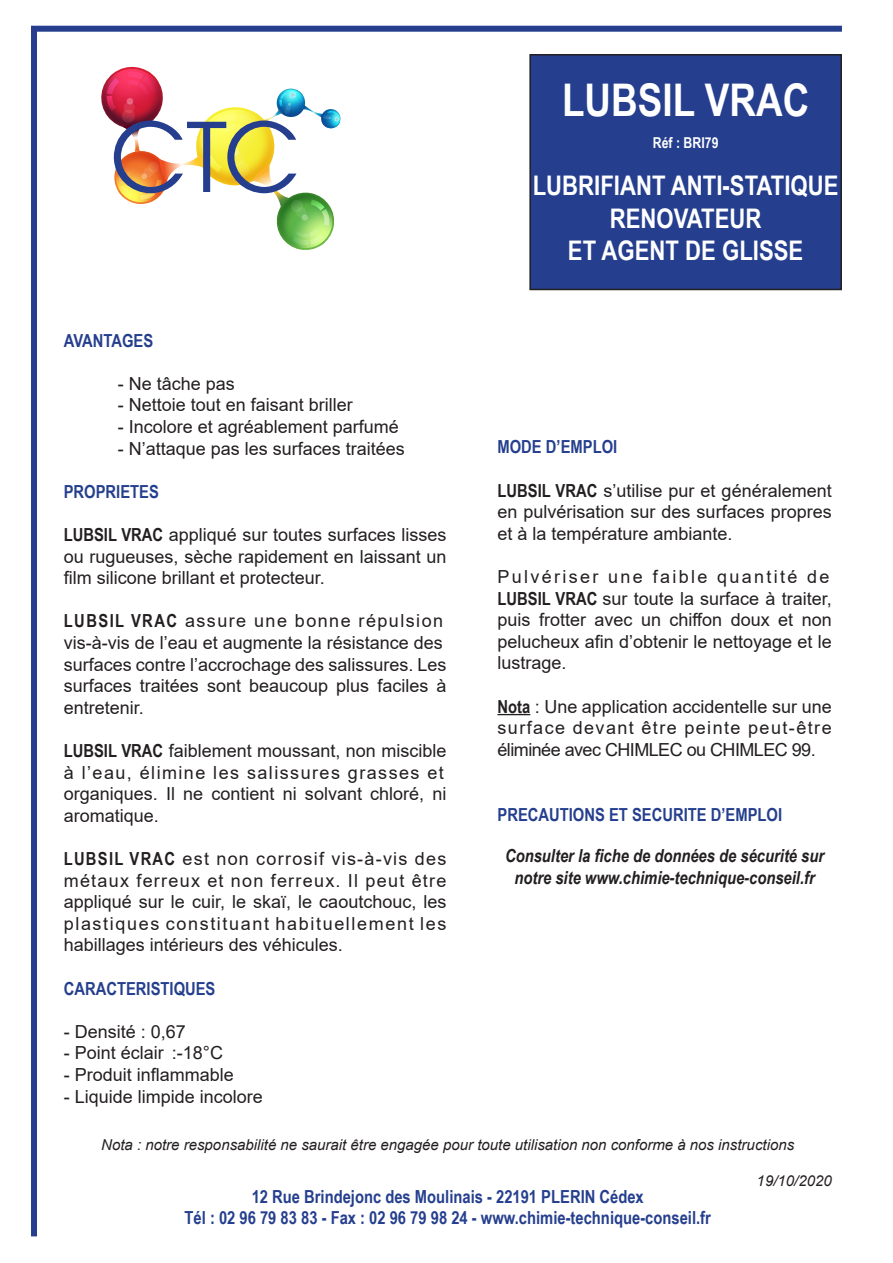
<style>
.page{position:relative;width:893px;height:1263px;background:#fff}
.page>*{position:absolute;margin:0;border:0;box-sizing:border-box;transform-origin:0 0}
.t1{font:700 45px "Arial Narrow";color:#fff}
.t2{font:700 27px/32.4px "Arial Narrow";color:#fff;text-align:center}
.t3{font:18px/21.6px "Arial";color:#231f20;text-align:justify}
.t4{font:700 18px "Arial Narrow";color:#253f8e}
.t5{font:18px/21.6px "Arial";letter-spacing:.08em;color:#231f20}
.t6{font:18px/21.6px "Arial";letter-spacing:.09em;color:#231f20}
.t7{font:italic 700 18px/21.6px "Arial Narrow";color:#231f20;text-align:center}
.t8{font:18px "Arial";letter-spacing:.07em;color:#231f20}
.t9{font:18px "Arial";letter-spacing:-.03em;color:#231f20}
.t10{font:18px "Arial";letter-spacing:.13em;color:#231f20}
.t11{font:italic 15px "Arial";color:#231f20}
.t12{font:700 15px "Arial Narrow";color:#fff}
.s1{font-family:"Arial Narrow";font-weight:700}
</style>
<div class="page">
<hr style="left:497px;top:714px;width:33px;height:1px;background:#231f20">
<div style="left:530px;top:55px;width:311px;height:234px;background:#253f8e"></div>
<div style="left:529px;top:54px;width:313px;height:236px;border:2px solid #231f20"></div>
<div style="left:31px;top:26px;width:811px;height:6px;background:#253f8e"></div>
<div style="left:31px;top:29px;width:6px;height:1207px;background:#253f8e"></div>
<img style="left:101px;top:66px;width:240px;height:184px">
<p class="t4" style="left:64px;top:327px;width:91px">AVANTAGES</p>
<p class="t3" style="left:118px;top:372px;width:119px">- Ne tâche pas</p>
<p class="t3" style="left:118px;top:394px;width:237px">- Nettoie tout en faisant briller</p>
<p class="t3" style="left:118px;top:416px;width:283px">- Incolore et agréablement parfumé</p>
<p class="t3" style="left:118px;top:437px;width:289px">- N’attaque pas les surfaces traitées</p>
<p class="t4" style="left:64px;top:478px;width:97px">PROPRIETES</p>
<p class="t3" style="left:64px;top:524px;width:384px"><span class="s1">LUBSIL VRAC</span> appliqué sur toutes surfaces lisses ou rugueuses, sèche rapidement en laissant un film silicone brillant et protecteur.</p>
<p class="t5" style="left:64px;top:610px;width:381px"><span class="s1">LUBSIL VRAC</span> assure une bonne répulsion</p>
<p class="t3" style="left:64px;top:632px;width:381px">vis-à-vis de l’eau et augmente la résistance des</p>
<p class="t3" style="left:64px;top:653px;width:384px">surfaces contre l’accrochage des salissures. Les surfaces traitées sont beaucoup plus faciles à entretenir.</p>
<p class="t5" style="left:64px;top:740px;width:384px"><span class="s1">LUBSIL VRAC</span> faiblement moussant, non miscible à l’eau, élimine les salissures grasses et</p>
<p class="t3" style="left:64px;top:783px;width:384px">organiques. Il ne contient ni solvant chloré, ni aromatique.</p>
<p class="t8" style="left:64px;top:846px;width:384px"><span class="s1">LUBSIL VRAC</span> est non corrosif vis-à-vis des</p>
<p class="t8" style="left:64px;top:868px;width:384px">métaux ferreux et non ferreux. Il peut être</p>
<p class="t6" style="left:64px;top:891px;width:384px">appliqué sur le cuir, le skaï, le caoutchouc, les plastiques constituant habituellement les</p>
<p class="t3" style="left:64px;top:934px;width:281px">habillages intérieurs des véhicules.</p>
<p class="t4" style="left:64px;top:975px;width:153px">CARACTERISTIQUES</p>
<p class="t3" style="left:64px;top:1020px;width:124px">- Densité : 0,67</p>
<p class="t3" style="left:64px;top:1042px;width:161px">- Point éclair :-18°C</p>
<p class="t3" style="left:64px;top:1064px;width:172px">- Produit inflammable</p>
<p class="t3" style="left:64px;top:1085px;width:201px">- Liquide limpide incolore</p>
<p class="t1" style="left:562px;top:66px;width:249px">LUBSIL VRAC</p>
<p class="t12" style="left:653px;top:132px;width:67px">Réf : BRI79</p>
<p class="t2" style="left:533px;top:168px;width:307px">LUBRIFIANT ANTI-STATIQUE<br>RENOVATEUR</p>
<p class="t2" style="left:568px;top:233px;width:237px">ET AGENT DE GLISSE</p>
<p class="t4" style="left:497px;top:433px;width:121px">MODE D’EMPLOI</p>
<p class="t3" style="left:497px;top:479px;width:336px"><span class="s1">LUBSIL VRAC</span> s’utilise pur et généralement en pulvérisation sur des surfaces propres et à la température ambiante.</p>
<p class="t10" style="left:497px;top:564px;width:334px">Pulvériser une faible quantité de</p>
<p class="t3" style="left:497px;top:587px;width:336px"><span class="s1">LUBSIL VRAC</span> sur toute la surface à traiter, puis frotter avec un chiffon doux et non pelucheux afin d’obtenir le nettoyage et le lustrage.</p>
<p class="t3" style="left:497px;top:695px;width:336px"><span class="s1">Nota</span> : Une application accidentelle sur une surface devant être peinte peut-être</p>
<p class="t9" style="left:497px;top:737px;width:320px">éliminée avec CHIMLEC ou CHIMLEC 99.</p>
<p class="t4" style="left:497px;top:801px;width:286px">PRECAUTIONS ET SECURITE D’EMPLOI</p>
<p class="t7" style="left:505px;top:844px;width:321px">Consulter la fiche de données de sécurité sur notre site www.chimie-technique-conseil.fr</p>
<p class="t11" style="left:101px;top:1134px;width:694px">Nota : notre responsabilité ne saurait être engagée pour toute utilisation non conforme à nos instructions</p>
<p class="t11" style="left:757px;top:1170px;width:77px">19/10/2020</p>
<p class="t4" style="left:252px;top:1183px;width:394px">12 Rue Brindejonc des Moulinais - 22191 PLERIN Cédex</p>
<p class="t4" style="left:185px;top:1204px;width:528px">Tél : 02 96 79 83 83 - Fax : 02 96 79 98 24 - www.chimie-technique-conseil.fr</p>
</div>
